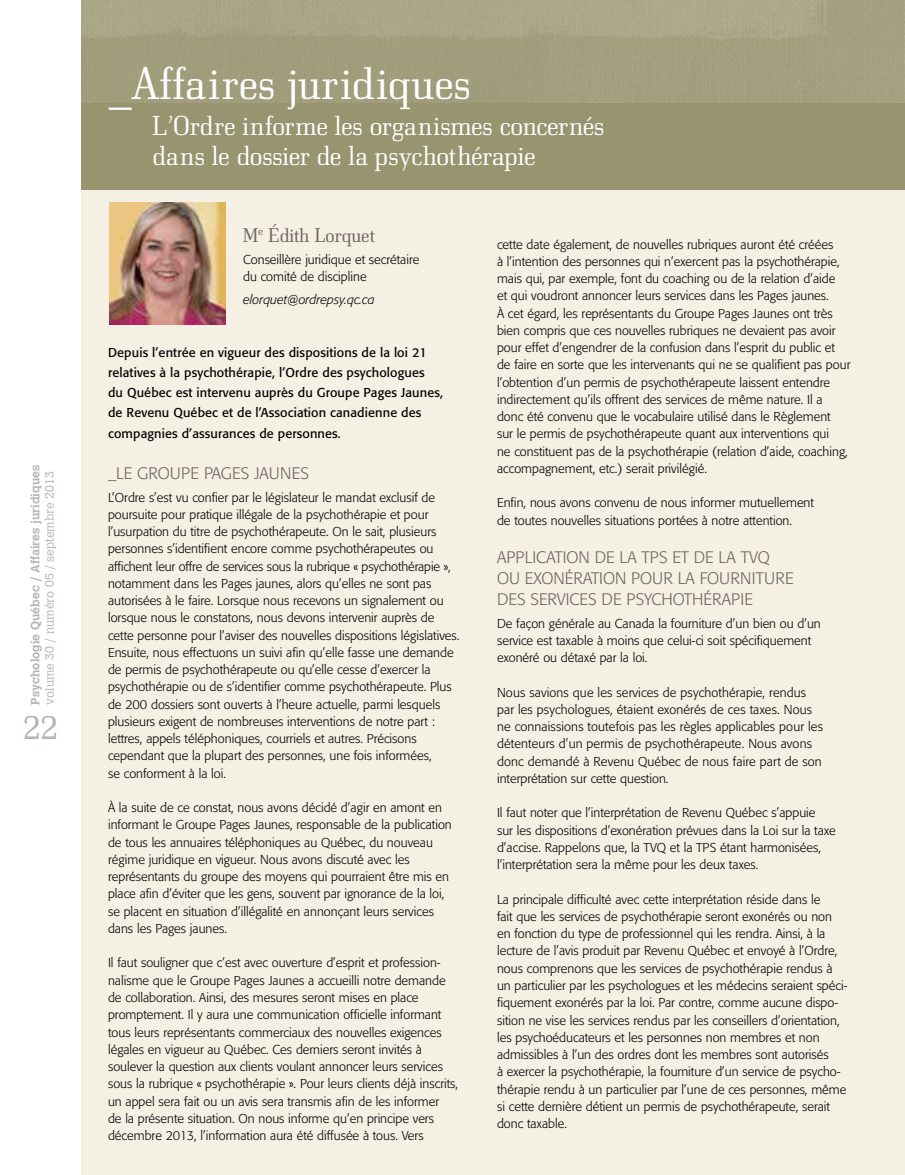
<style>
.page{position:relative;width:905px;height:1175px;background:#fff}
.page>*{position:absolute;margin:0;border:0;box-sizing:border-box;transform-origin:0 0}
.t1{font:45px "Bodonitown";color:#fff}
.t2{font:33px "Bodonitown";color:#bbb3b1}
.t3{font:27px/30px "Bodonitown";letter-spacing:-.01em;color:#fff}
.t4{font:19.5px "Bodonitown";color:#6e615e}
.t5{font:300 16.5px "Formata";color:#6e615e}
.t6{font:300 12.75px/17.2px "Formata";color:#000}
.t7{font:12.75px/20.2px "Formata";letter-spacing:.01em;color:#000}
.t8{font:italic 300 12.75px "Formata";color:#000}
.t9{font:700 12px "Calvert";color:#bbb3b1}
.t10{font:300 12px "Calvert";color:#bbb3b1}
</style>
<div class="page">
<div style="left:81px;top:0;width:823px;height:1174px;background:#f4f1e4"></div>
<div style="left:81px;top:0;width:823px;height:189px;background:#989470"></div>
<img style="left:81px;top:0;width:823px;height:102px">
<img style="left:109px;top:203px;width:116px;height:121px">
<p class="t9" style="left:28px;top:704px;width:241px;rotate:-90deg">Psychologie Québec / Affaires juridiques</p>
<p class="t10" style="left:43px;top:704px;width:235px;rotate:-90deg">volume 30 / numéro 05 / septembre 2013</p>
<h2 class="t2" style="left:23px;top:707px;width:36px">22</h2>
<h1 class="t1" style="left:109px;top:57px;width:363px">_Affaires juridiques</h1>
<h3 class="t3" style="left:152px;top:110px;width:454px">L’Ordre informe les organismes concernés dans le dossier de la psychothérapie</h3>
<h3 class="t4" style="left:243px;top:223px;width:133px">M<sup>e</sup> Édith Lorquet</h3>
<p class="t6" style="left:243px;top:251px;width:178px">Conseillère juridique et secrétaire du comité de discipline</p>
<p class="t8" style="left:243px;top:292px;width:133px">elorquet@ordrepsy.qc.ca</p>
<p class="t7" style="left:108px;top:342px;width:336px">Depuis l’entrée en vigueur des dispositions de la loi 21 relatives à la psychothérapie, l’Ordre des psychologues<br>du Québec est intervenu auprès du Groupe Pages Jaunes, de Revenu Québec et de l’Association canadienne des compagnies d’assurances de personnes.</p>
<p class="t5" style="left:108px;top:463px;width:52px">_Le Groupe</p>
<p class="t5" style="left:204px;top:463px;width:19px">Pages</p>
<p class="t5" style="left:254px;top:463px;width:16px">Jaunes</p>
<p class="t6" style="left:108px;top:488px;width:353px">L’Ordre s’est vu confier par le législateur le mandat exclusif de poursuite pour pratique illégale de la psychothérapie et pour l’usurpation du titre de psychothérapeute. On le sait, plusieurs personnes s’identifient encore comme psychothérapeutes ou affichent leur offre de services sous la rubrique « psychothérapie », notamment dans les Pages jaunes, alors qu’elles ne sont pas autorisées à le faire. Lorsque nous recevons un signalement ou lorsque nous le constatons, nous devons intervenir auprès de cette personne pour l’aviser des nouvelles dispositions législatives.<br>Ensuite, nous effectuons un suivi afin qu’elle fasse une demande de permis de psychothérapeute ou qu’elle cesse d’exercer la psychothérapie ou de s’identifier comme psychothérapeute. Plus de 200 dossiers sont ouverts à l’heure actuelle, parmi lesquels plusieurs exigent de nombreuses interventions de notre part : lettres, appels téléphoniques, courriels et autres. Précisons cependant que la plupart des personnes, une fois informées,<br>se conforment à la loi.</p>
<p class="t6" style="left:108px;top:799px;width:345px">À la suite de ce constat, nous avons décidé d’agir en amont en informant le Groupe Pages Jaunes, responsable de la publication de tous les annuaires téléphoniques au Québec, du nouveau régime juridique en vigueur. Nous avons discuté avec les représentants du groupe des moyens qui pourraient être mis en place afin d’éviter que les gens, souvent par ignorance de la loi, se placent en situation d’illégalité en annonçant leurs services dans les Pages jaunes.</p>
<p class="t6" style="left:108px;top:954px;width:352px">Il faut souligner que c’est avec ouverture d’esprit et profession&shy;nalisme que le Groupe Pages Jaunes a accueilli notre demande de collaboration. Ainsi, des mesures seront mises en place promptement. Il y aura une communication officielle informant tous leurs représentants commerciaux des nouvelles exigences légales en vigueur au Québec. Ces derniers seront invités à soulever la question aux clients voulant annoncer leurs services sous la rubrique « psychothérapie ». Pour leurs clients déjà inscrits, un appel sera fait ou un avis sera transmis afin de les informer<br>de la présente situation. On nous informe qu’en principe vers décembre 2013, l’information aura été diffusée à tous. Vers</p>
<p class="t6" style="left:497px;top:235px;width:355px">cette date également, de nouvelles rubriques auront été créées<br>à l’intention des personnes qui n’exercent pas la psychothérapie, mais qui, par exemple, font du coaching ou de la relation d’aide<br>et qui voudront annoncer leurs services dans les Pages jaunes.<br>À cet égard, les représentants du Groupe Pages Jaunes ont très bien compris que ces nouvelles rubriques ne devaient pas avoir pour effet d’engendrer de la confusion dans l’esprit du public et de faire en sorte que les intervenants qui ne se qualifient pas pour l’obtention d’un permis de psychothérapeute laissent entendre indirectement qu’ils offrent des services de même nature. Il a donc été convenu que le vocabulaire utilisé dans le Règlement<br>sur le permis de psychothérapeute quant aux interventions qui<br>ne constituent pas de la psychothérapie (relation d’aide, coaching, accompagnement, etc.) serait privilégié.</p>
<p class="t6" style="left:497px;top:494px;width:318px">Enfin, nous avons convenu de nous informer mutuellement de toutes nouvelles situations portées à notre attention.</p>
<p class="t5" style="left:497px;top:547px;width:19px">Application</p>
<p class="t5" style="left:594px;top:547px;width:177px">de la TPS et de la TVQ</p>
<p class="t5" style="left:497px;top:568px;width:55px">ou exonération</p>
<p class="t5" style="left:631px;top:568px;width:12px">pour</p>
<p class="t5" style="left:677px;top:568px;width:33px">la fourniture</p>
<p class="t5" style="left:497px;top:589px;width:10px">des</p>
<p class="t5" style="left:530px;top:589px;width:44px">services</p>
<p class="t5" style="left:601px;top:589px;width:60px">de psychothérapie</p>
<p class="t6" style="left:497px;top:614px;width:325px">De façon générale au Canada la fourniture d’un bien ou d’un service est taxable à moins que celui-ci soit spécifiquement exonéré ou détaxé par la loi.</p>
<p class="t6" style="left:497px;top:683px;width:327px">Nous savions que les services de psychothérapie, rendus par les psychologues, étaient exonérés de ces taxes. Nous ne connaissions toutefois pas les règles applicables pour les détenteurs d’un permis de psychothérapeute. Nous avons donc demandé à Revenu Québec de nous faire part de son interprétation sur cette question.</p>
<p class="t6" style="left:497px;top:804px;width:340px">Il faut noter que l’interprétation de Revenu Québec s’appuie<br>sur les dispositions d’exonération prévues dans la Loi sur la taxe d’accise. Rappelons que, la TVQ et la TPS étant harmonisées, l’interprétation sera la même pour les deux taxes.</p>
<p class="t6" style="left:497px;top:890px;width:352px">La principale difficulté avec cette interprétation réside dans le<br>fait que les services de psychothérapie seront exonérés ou non en fonction du type de professionnel qui les rendra. Ainsi, à la lecture de l’avis produit par Revenu Québec et envoyé à l’Ordre, nous comprenons que les services de psychothérapie rendus à un particulier par les psychologues et les médecins seraient spéci&shy;fiquement exonérés par la loi. Par contre, comme aucune dispo&shy;sition ne vise les services rendus par les conseillers d’orientation, les psychoéducateurs et les personnes non membres et non admissibles à l’un des ordres dont les membres sont autorisés<br>à exercer la psychothérapie, la fourniture d’un service de psycho&shy;thérapie rendu à un particulier par l’une de ces personnes, même si cette dernière détient un permis de psychothérapeute, serait donc taxable.</p>
</div>
